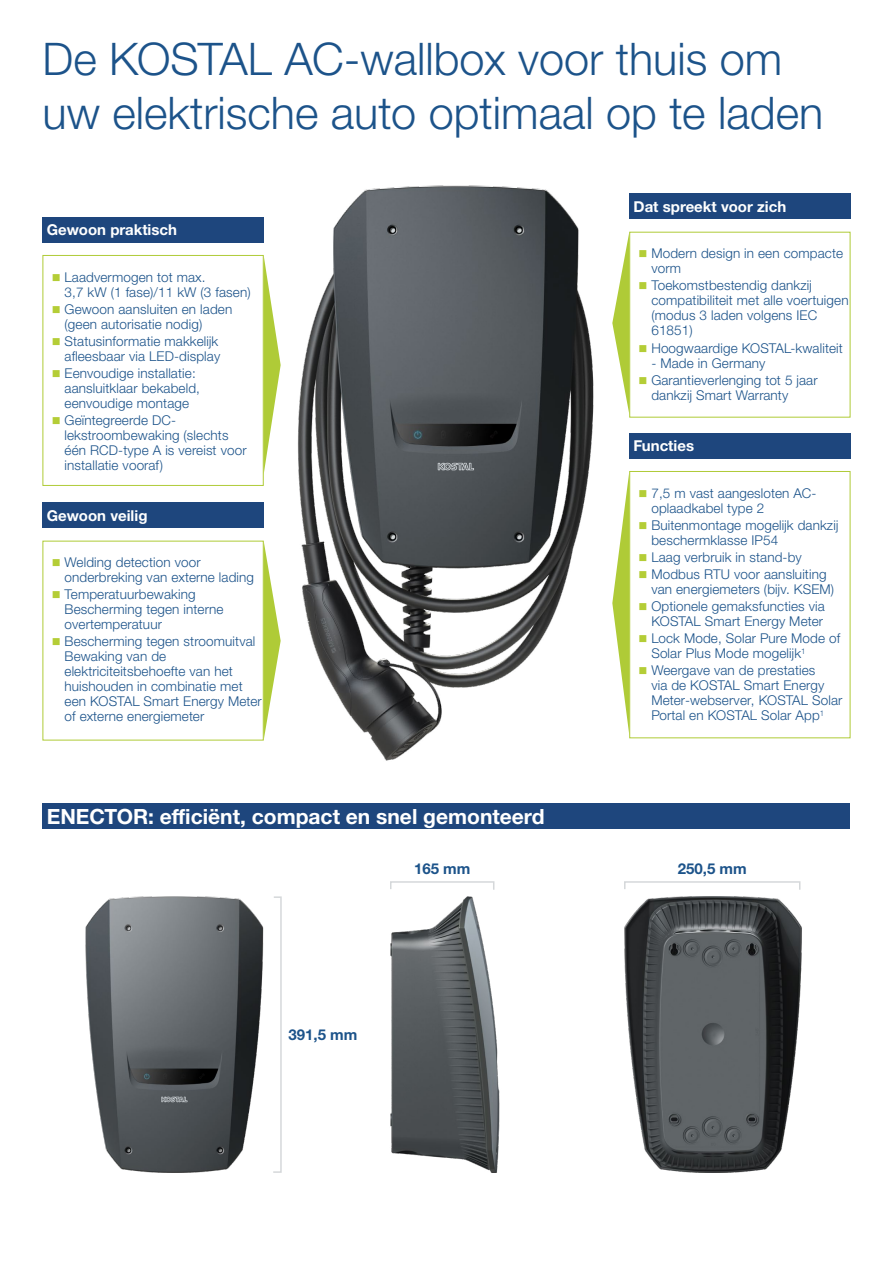
<style>
.page{position:relative;width:893px;height:1263px;background:#fff}
.page>*{position:absolute;margin:0;border:0;box-sizing:border-box;transform-origin:0 0}
.t1{font:300 45px/54px "Helvetica Neue LTW1 G";color:#1c538a}
.t2{font:700 21px "Helvetica Neue LTW1 G";color:#fff}
.t3{font:700 15px "Helvetica Neue LTW1 G";color:#fff}
.t4{font:700 15px "Helvetica Neue LTW1 G";color:#1c538a}
.t5{font:300 13.5px/15px "Helvetica Neue LTW1 G";letter-spacing:.01em;color:#1c538a}
</style>
<div class="page">
<img style="left:85px;top:896px;width:179px;height:277px">
<img style="left:390px;top:896px;width:110px;height:277px">
<img style="left:624px;top:896px;width:178px;height:277px">
<svg style="left:390px;top:881px;width:105px;height:9px"></svg>
<svg style="left:624px;top:881px;width:177px;height:9px"></svg>
<svg style="left:273px;top:896px;width:9px;height:277px"></svg>
<img style="left:297px;top:185px;width:297px;height:576px">
<div style="left:43px;top:803px;width:807px;height:26px;background:#1e467d"></div>
<div style="left:43px;top:217px;width:221px;height:25px;background:#1e467d"></div>
<div style="left:629px;top:194px;width:221px;height:25px;background:#1e467d"></div>
<div style="left:629px;top:433px;width:221px;height:25px;background:#1e467d"></div>
<div style="left:43px;top:255px;width:221px;height:231px;border:1px solid #afcb37"></div>
<svg style="left:264px;top:258px;width:17px;height:214px"></svg>
<div style="left:629px;top:471px;width:221px;height:267px;border:1px solid #afcb37"></div>
<svg style="left:612px;top:474px;width:17px;height:259px"></svg>
<svg style="left:612px;top:234px;width:17px;height:179px"></svg>
<div style="left:43px;top:502px;width:221px;height:26px;background:#1e467d"></div>
<svg style="left:264px;top:543px;width:17px;height:195px"></svg>
<h1 class="t1" style="left:43px;top:31px;width:782px">De KOSTAL AC-wallbox voor thuis om uw elektrische auto optimaal op te laden</h1>
<p class="t3" style="left:47px;top:220px;width:132px">Gewoon praktisch</p>
<p class="t5" style="left:65px;top:269px;width:188px">Laadvermogen tot max.<br>3,7 kW (1 fase)/11 kW (3 fasen)</p>
<p class="t5" style="left:65px;top:301px;width:169px">Gewoon aansluiten en laden (geen autorisatie nodig)</p>
<p class="t5" style="left:65px;top:333px;width:157px">Statusinformatie makkelijk afleesbaar via LED-display</p>
<p class="t5" style="left:65px;top:366px;width:137px">Eenvoudige installatie: aansluitklaar bekabeld, eenvoudige montage</p>
<p class="t5" style="left:65px;top:413px;width:184px">Geïntegreerde DC&shy;lekstroombewaking (slechts één RCD-type A is vereist voor installatie vooraf)</p>
<p class="t3" style="left:47px;top:506px;width:102px">Gewoon veilig</p>
<p class="t5" style="left:65px;top:555px;width:191px">Welding detection voor onderbreking van externe lading</p>
<p class="t5" style="left:65px;top:587px;width:160px">Temperatuurbewaking<br>Bescherming tegen interne overtemperatuur</p>
<p class="t5" style="left:65px;top:634px;width:199px">Bescherming tegen stroomuitval<br>Bewaking van de elektriciteitsbehoefte van het huishouden in combinatie met een KOSTAL Smart Energy Meter of externe energiemeter</p>
<h2 class="t2" style="left:47px;top:803px;width:499px">ENECTOR: efficiënt, compact en snel gemonteerd</h2>
<p class="t3" style="left:634px;top:197px;width:154px">Dat spreekt voor zich</p>
<p class="t5" style="left:651px;top:246px;width:193px">Modern design in een compacte vorm</p>
<p class="t5" style="left:651px;top:278px;width:199px">Toekomstbestendig dankzij compatibiliteit met alle voertuigen (modus 3 laden volgens IEC<br>61851)</p>
<p class="t5" style="left:651px;top:340px;width:193px">Hoogwaardige KOSTAL-kwaliteit</p>
<p class="t5" style="left:651px;top:354px;width:168px;line-height:17.1px">- Made in Germany<br>Garantieverlenging tot 5 jaar</p>
<p class="t5" style="left:651px;top:387px;width:138px">dankzij Smart Warranty</p>
<p class="t3" style="left:634px;top:436px;width:62px">Functies</p>
<p class="t5" style="left:651px;top:485px;width:167px">7,5 m vast aangesloten AC&shy;oplaadkabel type 2</p>
<p class="t5" style="left:651px;top:517px;width:188px">Buitenmontage mogelijk dankzij beschermklasse IP54</p>
<p class="t5" style="left:651px;top:548px;width:177px;line-height:17.1px">Laag verbruik in stand-by<br>Modbus RTU voor aansluiting</p>
<p class="t5" style="left:651px;top:580px;width:184px;line-height:17.1px">van energiemeters (bijv. KSEM)<br>Optionele gemaksfuncties via</p>
<p class="t5" style="left:651px;top:613px;width:190px;line-height:17.1px">KOSTAL Smart Energy Meter<br>Lock Mode, Solar Pure Mode of</p>
<p class="t5" style="left:651px;top:645px;width:166px;line-height:17.1px">Solar Plus Mode mogelijk<sup>1<br></sup>Weergave van de prestaties</p>
<p class="t5" style="left:651px;top:678px;width:193px">via de KOSTAL Smart Energy<br>Meter‑webserver, KOSTAL Solar<br>Portal en KOSTAL Solar App<sup>1</sup></p>
<p class="t4" style="left:414px;top:859px;width:58px">165 mm</p>
<p class="t4" style="left:678px;top:859px;width:70px">250,5 mm</p>
<p class="t4" style="left:289px;top:1025px;width:70px">391,5 mm</p>
</div>
